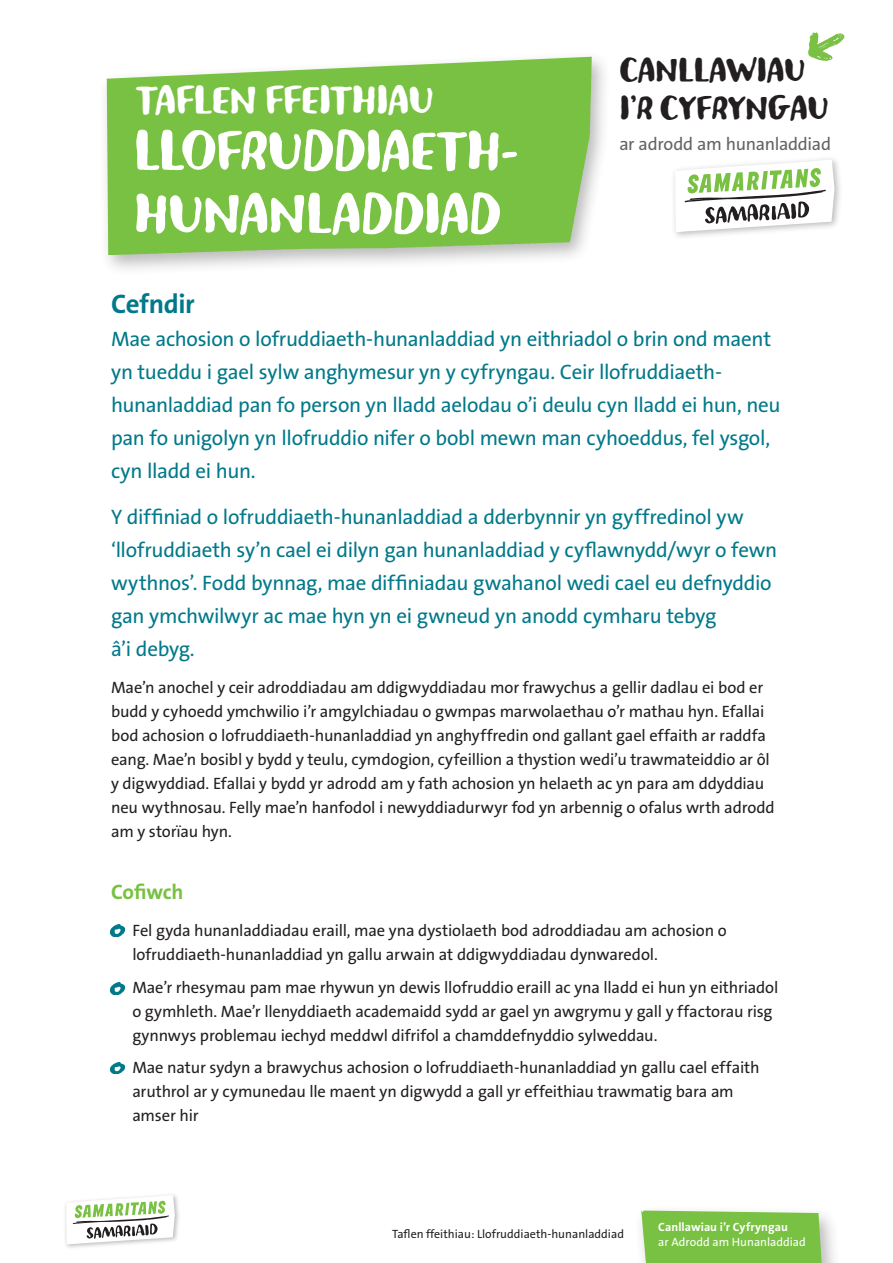
<style>
.page{position:relative;width:893px;height:1263px;background:#fff}
.page>*{position:absolute;margin:0;border:0;box-sizing:border-box;transform-origin:0 0}
.Report_Section_Heade{font:52.5px/63px "Samaritans";letter-spacing:-.01em;color:#fff}
.Report_Section_Heade-2{font:37.5px "Samaritans";letter-spacing:-.015em;color:#fff}
.t1{font:31.5px/37.8px "Samaritans";color:#231f20}
.Factsheet_mainsub{font:700 27px "The Sans B7";letter-spacing:-.015em;color:#007989}
.Factsheet_INTRO{font:21px/33px "The Sans B5 Plain";letter-spacing:-.015em;color:#007989}
.Factsheet_sub{font:700 21px "The Sans B7";letter-spacing:-.015em;color:#79c142}
.Factsheet_INTRO-2{font:18px "The Sans B5 Plain";letter-spacing:-.02em;color:#636366}
.Factsheet_BODY{font:16.5px/24px "The Sans B5 Plain";letter-spacing:-.01em;color:#231f20}
.t2{font:12px "The Sans B5 Plain";color:#231f20}
.t3{font:700 12px "The Sans B7";letter-spacing:.005em;color:#fff}
.t4{font:12px "The Sans B5 Plain";color:#fff}
</style>
<div class="page">
<div style="left:634px;top:1204px;width:207px;height:59px;background:#231f20;opacity:.31"></div>
<svg style="left:641px;top:1210px;width:181px;height:53px;background:#80c34c"></svg>
<img style="left:65px;top:1194px;width:114px;height:54px">
<svg style="left:66px;top:1195px;width:109px;height:50px"></svg>
<div style="left:98px;top:50px;width:513px;height:226px;background:#231f20;opacity:.31"></div>
<svg style="left:98px;top:50px;width:500px;height:226px;fill:#79c142"></svg>
<img style="left:111px;top:925px;width:14px;height:11px">
<img style="left:111px;top:982px;width:14px;height:12px">
<img style="left:111px;top:1062px;width:14px;height:12px">
<svg style="left:808px;top:32px;width:36px;height:29px"></svg>
<img style="left:674px;top:158px;width:166px;height:79px">
<svg style="left:675px;top:159px;width:160px;height:74px"></svg>
<p class="Report_Section_Heade-2" style="left:136px;top:81px;width:299px">TAFLEN FFEITHIAU</p>
<p class="Report_Section_Heade" style="left:134px;top:124px;width:390px">LLOFRUDDIAETH-<br>HUNANLADDIAD</p>
<p class="t1" style="left:620px;top:54px;width:211px">CANLLAWIAU<br>I’R CYFRYNGAU</p>
<p class="Factsheet_INTRO-2" style="left:619px;top:134px;width:213px">ar adrodd am hunanladdiad</p>
<p class="Factsheet_mainsub" style="left:111px;top:290px;width:85px">Cefndir</p>
<p class="Factsheet_INTRO" style="left:111px;top:323px;width:671px">Mae achosion o lofruddiaeth-hunanladdiad yn eithriadol o brin ond maent yn tueddu i gael sylw anghymesur yn y cyfryngau. Ceir llofruddiaeth&shy;hunanladdiad pan fo person yn lladd aelodau o’i deulu cyn lladd ei hun, neu pan fo unigolyn yn llofruddio nifer o bobl mewn man cyhoeddus, fel ysgol, cyn lladd ei hun.</p>
<p class="Factsheet_INTRO" style="left:111px;top:501px;width:668px">Y diffiniad o lofruddiaeth-hunanladdiad a dderbynnir yn gyffredinol yw ‘llofruddiaeth sy’n cael ei dilyn gan hunanladdiad y cyflawnydd/wyr o fewn wythnos’. Fodd bynnag, mae diffiniadau gwahanol wedi cael eu defnyddio gan ymchwilwyr ac mae hyn yn ei gwneud yn anodd cymharu tebyg<br>â’i debyg.</p>
<p class="Factsheet_BODY" style="left:111px;top:676px;width:665px">Mae’n anochel y ceir adroddiadau am ddigwyddiadau mor frawychus a gellir dadlau ei bod er budd y cyhoedd ymchwilio i’r amgylchiadau o gwmpas marwolaethau o’r mathau hyn. Efallai bod achosion o lofruddiaeth-hunanladdiad yn anghyffredin ond gallant gael effaith ar raddfa eang. Mae’n bosibl y bydd y teulu, cymdogion, cyfeillion a thystion wedi’u trawmateiddio ar ôl y digwyddiad. Efallai y bydd yr adrodd am y fath achosion yn helaeth ac yn para am ddyddiau neu wythnosau. Felly mae’n hanfodol i newyddiadurwyr fod yn arbennig o ofalus wrth adrodd am y storïau hyn.</p>
<p class="Factsheet_sub" style="left:111px;top:881px;width:74px">Cofiwch</p>
<p class="Factsheet_BODY" style="left:132px;top:919px;width:596px">Fel gyda hunanladdiadau eraill, mae yna dystiolaeth bod adroddiadau am achosion o lofruddiaeth-hunanladdiad yn gallu arwain at ddigwyddiadau dynwaredol.</p>
<p class="Factsheet_BODY" style="left:132px;top:976px;width:648px">Mae’r rhesymau pam mae rhywun yn dewis llofruddio eraill ac yna lladd ei hun yn eithriadol o gymhleth. Mae’r llenyddiaeth academaidd sydd ar gael yn awgrymu y gall y ffactorau risg gynnwys problemau iechyd meddwl difrifol a chamddefnyddio sylweddau.</p>
<p class="Factsheet_BODY" style="left:132px;top:1056px;width:629px">Mae natur sydyn a brawychus achosion o lofruddiaeth-hunanladdiad yn gallu cael effaith aruthrol ar y cymunedau lle maent yn digwydd a gall yr effeithiau trawmatig bara am amser hir</p>
<p class="t2" style="left:392px;top:1227px;width:233px">Taflen ffeithiau: Llofruddiaeth-hunanladdiad</p>
<p class="t3" style="left:658px;top:1221px;width:131px">Canllawiau i’r Cyfryngau</p>
<p class="t4" style="left:658px;top:1236px;width:149px">ar Adrodd am Hunanladdiad</p>
</div>
